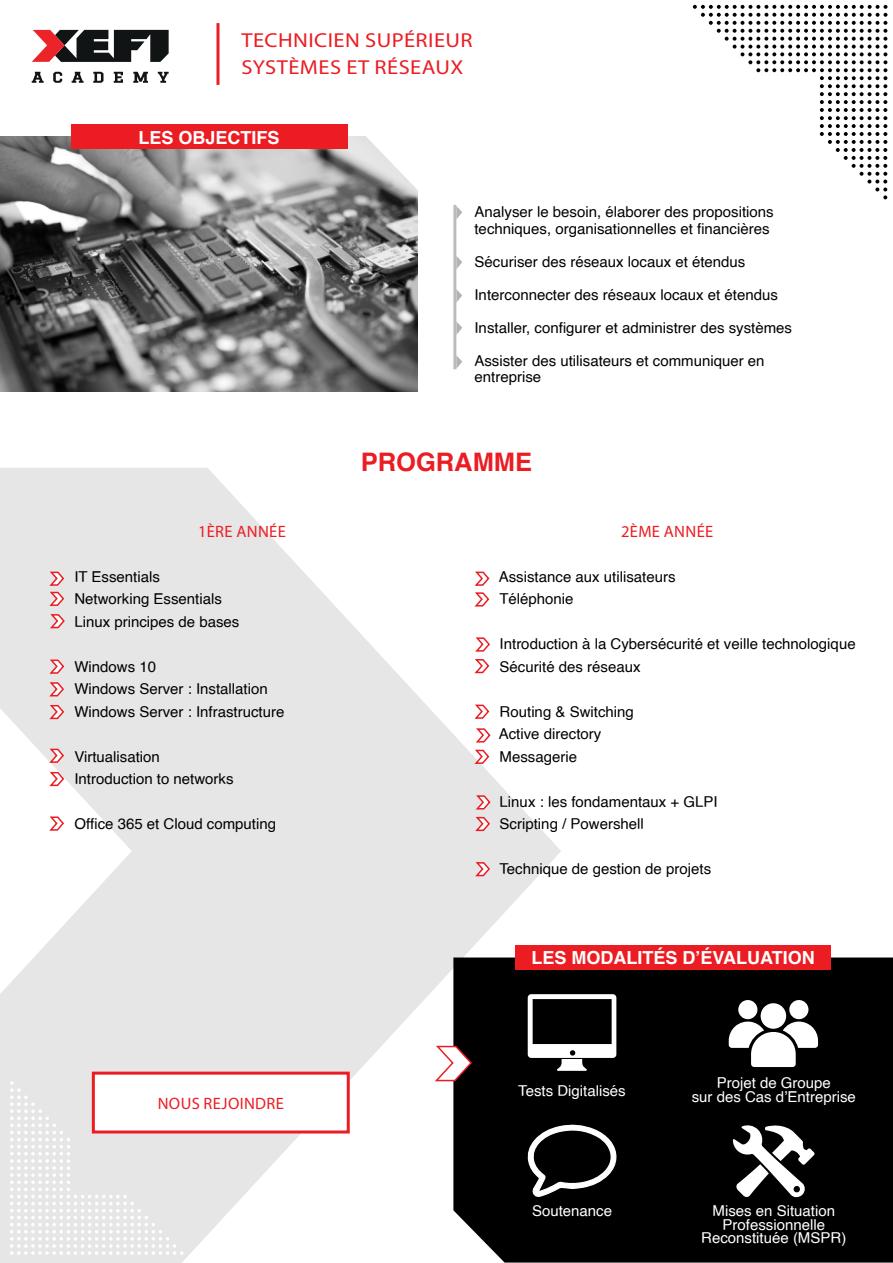
<style>
.page{position:relative;width:893px;height:1263px;background:#fff}
.page>*{position:absolute;margin:0;border:0;box-sizing:border-box;transform-origin:0 0}
.t1{font:700 25.5px "Helvetica";color:#eb1d23}
.t2{font:20.25px/27px "Myriad Pro";letter-spacing:.02em;color:#eb1d23;scale:1.11 1}
.t3{font:700 18px "Helvetica";color:#fff}
.t4{font:16.5px "Myriad Pro";letter-spacing:.02em;color:#eb1d23}
.t5{font:15px/16.5px "Helvetica";color:#000}
.t6{font:15px/13.5px "Helvetica";color:#fff;text-align:center}
</style>
<div class="page">
<svg style="left:32px;top:30px;width:137px;height:32px"></svg>
<svg style="left:32px;top:72px;width:12px;height:11px"></svg>
<svg style="left:53px;top:72px;width:9px;height:11px"></svg>
<svg style="left:72px;top:72px;width:12px;height:11px"></svg>
<svg style="left:93px;top:72px;width:10px;height:11px"></svg>
<svg style="left:114px;top:72px;width:9px;height:11px"></svg>
<svg style="left:133px;top:72px;width:15px;height:11px"></svg>
<svg style="left:158px;top:72px;width:11px;height:11px"></svg>
<hr style="left:216px;top:23px;width:3px;height:62px;background:#eb1d23">
<svg style="left:0;top:468px;width:561px;height:795px;fill:#e6e6e6"></svg>
<div style="left:453px;top:957px;width:440px;height:305px;background:#000001"></div>
<svg style="left:433px;top:1045px;width:40px;height:37px"></svg>
<svg style="left:48px;top:571px;width:17px;height:36px"></svg>
<svg style="left:48px;top:681px;width:17px;height:16px"></svg>
<svg style="left:48px;top:659px;width:17px;height:15px"></svg>
<div style="left:515px;top:945px;width:316px;height:24px;background:#eb1d23"></div>
<svg style="left:528px;top:994px;width:88px;height:77px"></svg>
<div style="left:761px;top:1003px;width:25px;height:26px;background:#fff;border-radius:50%"></div>
<div style="left:789px;top:1000px;width:19px;height:19px;background:#fff;border-radius:50%"></div>
<svg style="left:729px;top:1021px;width:89px;height:46px"></svg>
<div style="left:738px;top:1000px;width:19px;height:19px;background:#fff;border-radius:50%"></div>
<svg style="left:528px;top:1123px;width:88px;height:74px"></svg>
<svg style="left:733px;top:1122px;width:82px;height:76px"></svg>
<img style="left:0;top:137px;width:418px;height:254px">
<svg style="left:364px;top:136px;width:54px;height:57px"></svg>
<div style="left:71px;top:125px;width:276px;height:24px;background:#eb1d23"></div>
<hr style="left:453px;top:205px;width:3px;height:164px;background:#231f20">
<svg style="left:456px;top:206px;width:6px;height:13px"></svg>
<svg style="left:456px;top:355px;width:6px;height:14px"></svg>
<svg style="left:456px;top:321px;width:6px;height:14px"></svg>
<svg style="left:456px;top:289px;width:6px;height:14px"></svg>
<svg style="left:456px;top:256px;width:6px;height:13px"></svg>
<svg style="left:10px;top:1081px;width:173px;height:174px;background:#e8e8e8"></svg>
<svg style="left:693px;top:5px;width:194px;height:194px"></svg>
<svg style="left:48px;top:748px;width:17px;height:15px"></svg>
<svg style="left:48px;top:704px;width:17px;height:16px"></svg>
<svg style="left:48px;top:771px;width:17px;height:16px"></svg>
<svg style="left:48px;top:816px;width:17px;height:15px"></svg>
<svg style="left:473px;top:571px;width:18px;height:15px"></svg>
<svg style="left:473px;top:658px;width:17px;height:16px"></svg>
<svg style="left:473px;top:704px;width:17px;height:15px"></svg>
<svg style="left:474px;top:728px;width:18px;height:15px"></svg>
<svg style="left:474px;top:794px;width:18px;height:16px"></svg>
<svg style="left:474px;top:637px;width:17px;height:15px"></svg>
<svg style="left:474px;top:816px;width:17px;height:16px"></svg>
<div style="left:93px;top:1073px;width:255px;height:59px;background:#fff"></div>
<div style="left:92px;top:1071px;width:258px;height:62px;border:3px solid #eb1d23"></div>
<svg style="left:48px;top:613px;width:18px;height:16px"></svg>
<svg style="left:473px;top:592px;width:17px;height:15px"></svg>
<svg style="left:473px;top:749px;width:17px;height:16px"></svg>
<svg style="left:474px;top:861px;width:17px;height:16px"></svg>
<h2 class="t2" style="left:241px;top:26px;width:210px">TECHNICIEN SUPÉRIEUR<br>SYSTÈMES ET RÉSEAUX</h2>
<p class="t3" style="left:139px;top:123px;width:143px">LES OBJECTIFS</p>
<p class="t4" style="left:198px;top:521px;width:89px">1ÈRE ANNÉE</p>
<p class="t5" style="left:74px;top:568px;width:87px">IT Essentials</p>
<p class="t5" style="left:74px;top:591px;width:149px">Networking Essentials</p>
<p class="t5" style="left:74px;top:613px;width:167px">Linux principes de bases</p>
<p class="t5" style="left:74px;top:658px;width:83px">Windows 10</p>
<p class="t5" style="left:74px;top:681px;width:195px">Windows Server : Installation</p>
<p class="t5" style="left:74px;top:703px;width:212px">Windows Server : Infrastructure</p>
<p class="t5" style="left:74px;top:748px;width:87px">Virtualisation</p>
<p class="t5" style="left:74px;top:771px;width:161px">Introduction to networks</p>
<p class="t5" style="left:74px;top:816px;width:203px">Office 365 et Cloud computing</p>
<p class="t4" style="left:158px;top:1093px;width:128px">NOUS REJOINDRE</p>
<p class="t5" style="left:474px;top:204px;width:301px">Analyser le besoin, élaborer des propositions techniques, organisationnelles et financières</p>
<p class="t5" style="left:474px;top:254px;width:272px">Sécuriser des réseaux locaux et étendus</p>
<p class="t5" style="left:474px;top:287px;width:305px">Interconnecter des réseaux locaux et étendus</p>
<p class="t5" style="left:474px;top:320px;width:319px">Installer, configurer et administrer des systèmes</p>
<p class="t5" style="left:474px;top:353px;width:292px">Assister des utilisateurs et communiquer en entreprise</p>
<p class="t1" style="left:361px;top:442px;width:173px">PROGRAMME</p>
<p class="t4" style="left:621px;top:521px;width:93px">2ÈME ANNÉE</p>
<p class="t5" style="left:499px;top:568px;width:178px">Assistance aux utilisateurs</p>
<p class="t5" style="left:499px;top:591px;width:76px">Téléphonie</p>
<p class="t5" style="left:500px;top:636px;width:357px">Introduction à la Cybersécurité et veille technologique</p>
<p class="t5" style="left:500px;top:658px;width:142px">Sécurité des réseaux</p>
<p class="t5" style="left:500px;top:703px;width:136px">Routing &amp; Switching</p>
<p class="t5" style="left:499px;top:726px;width:104px">Active directory</p>
<p class="t5" style="left:500px;top:748px;width:79px">Messagerie</p>
<p class="t5" style="left:500px;top:793px;width:220px">Linux : les fondamentaux + GLPI</p>
<p class="t5" style="left:500px;top:816px;width:146px">Scripting / Powershell</p>
<p class="t5" style="left:499px;top:861px;width:213px">Technique de gestion de projets</p>
<p class="t3" style="left:531px;top:943px;width:285px">LES MODALITÉS D’ÉVALUATION</p>
<p class="t6" style="left:518px;top:1084px;width:109px">Tests Digitalisés</p>
<p class="t6" style="left:532px;top:1204px;width:82px">Soutenance</p>
<p class="t6" style="left:717px;top:1077px;width:116px">Projet de Groupe</p>
<p class="t6" style="left:692px;top:1090px;width:166px">sur des Cas d’Entreprise</p>
<p class="t6" style="left:701px;top:1204px;width:147px">Mises en Situation<br>Professionnelle<br>Reconstituée (MSPR)</p>
</div>
